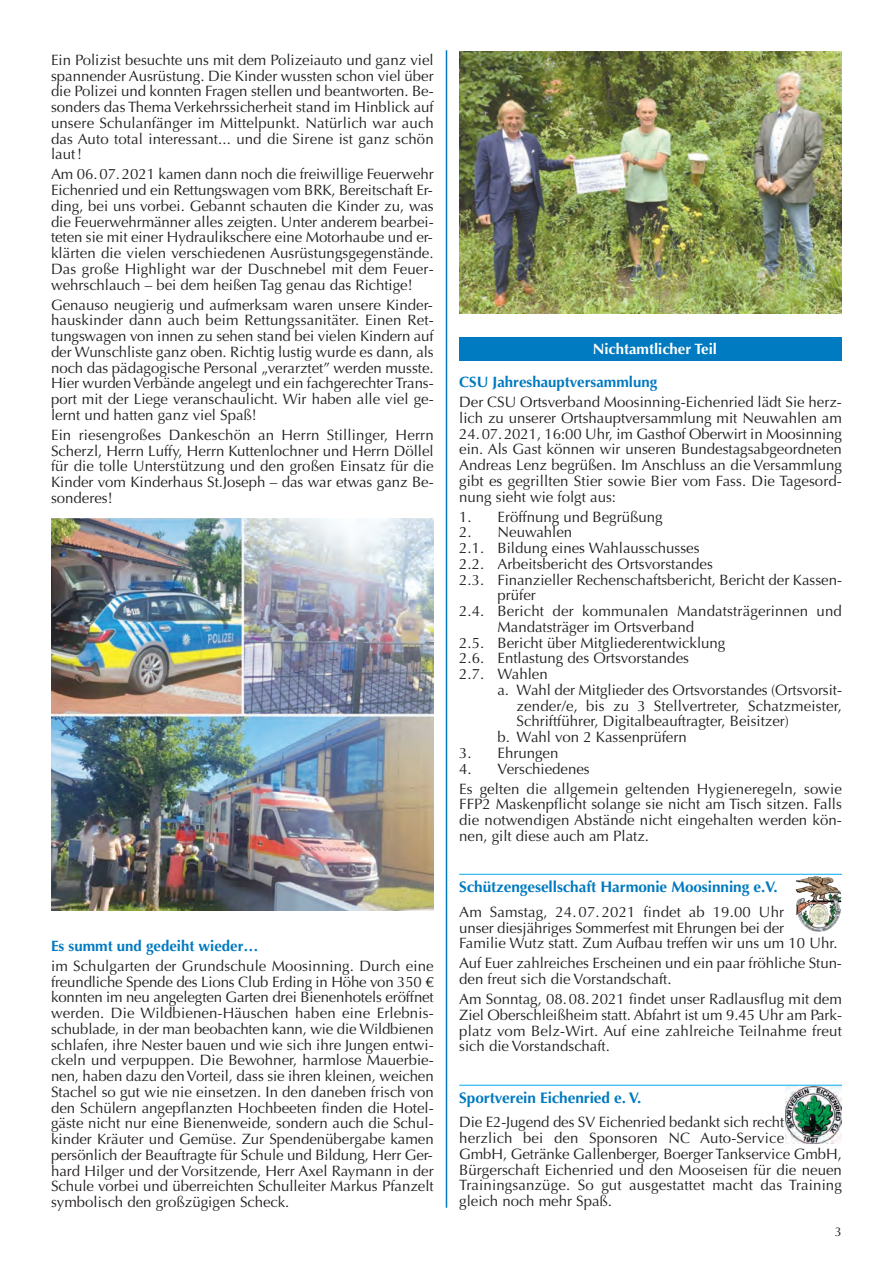
<style>
.page{position:relative;width:893px;height:1263px;background:#fff}
.page>*{position:absolute;margin:0;border:0;box-sizing:border-box;transform-origin:0 0}
.t1{font:700 15.3px "Optima";letter-spacing:-.005em;color:#007ac0}
.t2{font:15px/15.8px "Optima";color:#231f20;text-align:justify}
.t3{font:700 15px "Optima";color:#007ac0}
.t4{font:700 15px "Optima";color:#fff}
.t5{font:12.75px "Optima";color:#231f20}
</style>
<div class="page">
<hr style="left:446px;top:50px;width:1px;height:1158px;background:#007ac0">
<img style="left:51px;top:518px;width:383px;height:392px">
<img style="left:459px;top:51px;width:383px;height:262px">
<div style="left:459px;top:338px;width:383px;height:23px;background:#007ac0"></div>
<img style="left:785px;top:1087px;width:56px;height:56px">
<hr style="left:459px;top:1085px;width:383px;height:1px;background:#00aaeb">
<img style="left:795px;top:876px;width:46px;height:26px">
<hr style="left:459px;top:874px;width:383px;height:1px;background:#00aaeb">
<p class="t2" style="left:51px;top:53px;width:384px">Ein Polizist besuchte uns mit dem Polizeiauto und ganz viel spannender Ausrüstung. Die Kinder wussten schon viel über die Polizei und konnten Fragen stellen und beantworten. Be - sonders das Thema Verkehrssicherheit stand im Hinblick auf unsere Schulanfänger im Mit telpunkt. Natürlich war auch das Auto total interessant... und die Sirene ist ganz schön laut!</p>
<p class="t2" style="left:51px;top:168px;width:384px">Am 06.07.2021 kamen dann noch die freiwillige Feuerwehr Eichenried und ein Rettungswagen vom BRK, Bereitschaft Er&shy;ding, bei uns vorbei. Gebannt schauten die Kinder zu, was die Feu erwehrmänner alles zeigten. Unter anderem bearbei&shy;teten sie mit einer Hydraulikschere eine Motorhaube und er&shy;klärten die vielen verschiedenen Ausrüstungsgegenstände.<br>Das große Highlight war der Duschnebel mit dem Feuer&shy;wehrschlauch – bei dem heißen Tag genau das Richtige!</p>
<p class="t2" style="left:51px;top:298px;width:384px">Genauso neugierig und aufmerksam waren unsere Kinder&shy;hauskinder dann auch beim Ret tungssanitäter. Einen Ret&shy;tungswagen von innen zu sehen stand bei vielen Kindern auf der Wunschliste ganz oben. Richtig lustig wurde es dann, als noch das pädagogische Personal „verarztet” werden musste.<br>Hier wurden Verbände angelegt und ein fachgerechter Trans&shy;port mit der Liege veranschaulicht. Wir haben alle viel ge&shy;lernt und hatten ganz viel Spaß!</p>
<p class="t2" style="left:51px;top:428px;width:384px">Ein riesengroßes Dankeschön an Herrn Stillinger, Herrn Scherzl, Herrn Luffy, Herrn Kutten lochner und Herrn Döllel für die tolle Unterstützung und den großen Einsatz für die Kinder vom Kinderhaus St.Joseph – das war etwas ganz Be&shy;sonderes!</p>
<p class="t3" style="left:51px;top:940px;width:209px">Es summt und gedeiht wieder…</p>
<p class="t2" style="left:51px;top:959px;width:384px">im Schulgarten der Grundschule Moosinning. Durch eine freundliche Spende des Lions Club Erding in Höhe von 350 € konnten im neu angelegten Garten drei Bienenhotels eröffnet wer den. Die Wildbienen-Häuschen haben eine Erlebnis&shy;schublade, in der man beobachten kann, wie die Wildbienen schlafen, ihre Nester bauen und wie sich ihre Jungen entwi&shy;ckeln und ver puppen. Die Bewohner, harmlose Mauerbie&shy;nen, haben dazu den Vorteil, dass sie ihren klei nen, weichen Stachel so gut wie nie einsetzen. In den daneben frisch von den Schülern an gepflanzten Hochbeeten finden die Hotel&shy;gäste nicht nur eine Bienenweide, sondern auch die Schul&shy;kinder Kräuter und Gemüse. Zur Spendenübergabe kamen persönlich der Beauftragte für Schule und Bildung, Herr Ger&shy;hard Hilger und der Vorsitzende, Herr Axel Raymann in der Schule vorbei und überreichten Schulleiter Markus Pfanzelt symbolisch den großzügigen Scheck.</p>
<p class="t4" style="left:593px;top:343px;width:126px">Nichtamtlicher Teil</p>
<p class="t3" style="left:459px;top:376px;width:200px">CSU Jahreshauptversammlung</p>
<p class="t2" style="left:459px;top:396px;width:384px">Der CSU Ortsverband Moosinning-Eichenried lädt Sie herz&shy;lich zu unserer Ortshauptver sammlung mit Neuwahlen am 24.07.2021, 16:00 Uhr, im Gasthof Oberwirt in Moosinning ein. Als Gast können wir unseren Bundestagsabgeordneten Andreas Lenz begrüßen. Im An schluss an die Versammlung gibt es gegrillten Stier sowie Bier vom Fass. Die Tagesord&shy;nung sieht wie folgt aus:</p>
<p class="t2" style="left:459px;top:510px;width:205px">1. Eröffnung und Begrüßung</p>
<p class="t2" style="left:459px;top:526px;width:115px">2. Neuwahlen</p>
<p class="t2" style="left:459px;top:542px;width:242px">2.1. Bildung eines Wahlausschusses</p>
<p class="t2" style="left:459px;top:557px;width:255px">2.2. Arbeitsbericht des Ortsvorstandes</p>
<p class="t2" style="left:459px;top:573px;width:384px">2.3. Finanzieller Rechenschaftsbericht, Bericht der Kassen-</p>
<p class="t2" style="left:497px;top:589px;width:40px">prüfer</p>
<p class="t2" style="left:459px;top:605px;width:384px">2.4. Bericht der kommunalen Mandatsträgerinnen und</p>
<p class="t2" style="left:497px;top:620px;width:198px">Mandatsträger im Ortsverband</p>
<p class="t2" style="left:459px;top:636px;width:268px">2.5. Bericht über Mitgliederentwicklung</p>
<p class="t2" style="left:459px;top:652px;width:231px">2.6. Entlastung des Ortsvorstandes</p>
<p class="t2" style="left:459px;top:668px;width:90px">2.7. Wahlen</p>
<p class="t2" style="left:497px;top:683px;width:346px">a. Wahl der Mitglieder des Ortsvorstandes (Ortsvorsit-</p>
<p class="t2" style="left:517px;top:699px;width:327px">zender/e, bis zu 3 Stellvertreter, Schatzmeister,</p>
<p class="t2" style="left:517px;top:715px;width:274px">Schriftführer, Digitalbeauftragter, Beisitzer)</p>
<p class="t2" style="left:497px;top:731px;width:191px">b. Wahl von 2 Kassenprüfern</p>
<p class="t2" style="left:459px;top:746px;width:101px">3. Ehrungen</p>
<p class="t2" style="left:459px;top:760px;width:384px;line-height:20px">4. Verschiedenes<br>Es gelten die allgemein geltenden Hygieneregeln, sowie</p>
<p class="t2" style="left:459px;top:798px;width:384px">FFP2 Maskenpflicht solange sie nicht am Tisch sitzen. Falls die notwendigen Abstände nicht eingehalten werden kön&shy;nen, gilt diese auch am Platz.</p>
<p class="t1" style="left:459px;top:880px;width:320px">Schützengesellschaft Harmonie Moosinning e.V.</p>
<p class="t2" style="left:459px;top:905px;width:380px;text-align:left">Am Samstag, 24.07.2021 findet ab 19.00 Uhr<br>unser diesjähriges Sommerfest mit Ehrungen bei der<br>Familie Wutz statt. Zum Aufbau treffen wir uns um 10 Uhr.</p>
<p class="t2" style="left:459px;top:957px;width:384px">Auf Euer zahlreiches Erscheinen und ein paar fröhliche Stun&shy;den freut sich die Vorstand schaft.</p>
<p class="t2" style="left:459px;top:993px;width:384px">Am Sonntag, 08.08.2021 findet unser Radlausflug mit dem Ziel Oberschleißheim statt. Abfahrt ist um 9.45 Uhr am Park&shy;platz vom Belz-Wirt. Auf eine zahlreiche Teilnahme freut sich die Vorstandschaft.</p>
<p class="t1" style="left:459px;top:1091px;width:184px">Sportverein Eichenried e. V.</p>
<p class="t2" style="left:459px;top:1116px;width:384px;text-align:left">Die E2-Jugend des SV Eichenried bedankt sich recht<br>herzlich bei den Sponsoren NC Auto-Service<br>GmbH, Getränke Gallenberger, Boerger Tankservice GmbH, Bürgerschaft Ei chenried und den Mooseisen für die neuen Trainingsanzüge. So gut ausgestattet macht das Training gleich noch mehr Spaß.</p>
<p class="t5" style="left:835px;top:1227px;width:9px">3</p>
</div>
